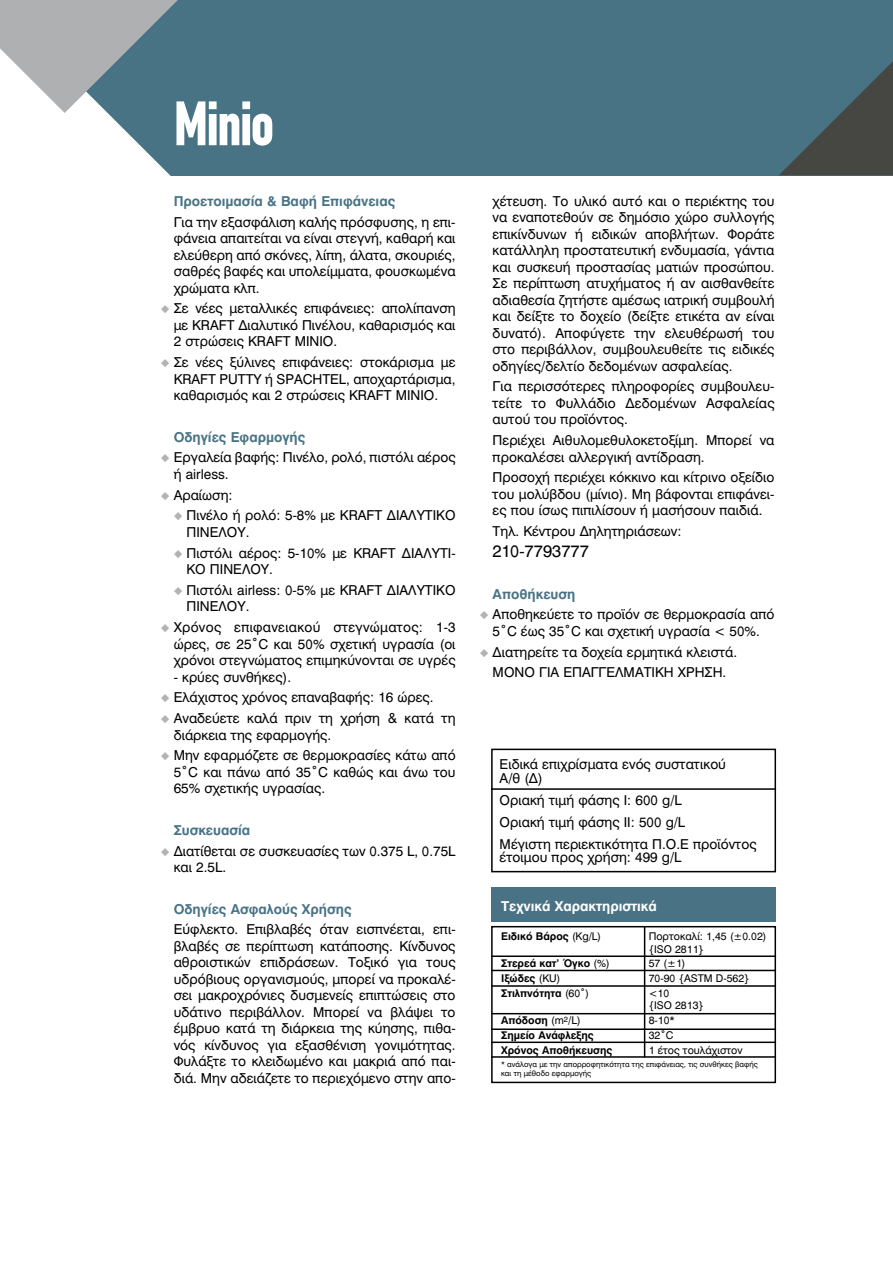
<style>
.page{position:relative;width:893px;height:1263px;background:#fff}
.page>*{position:absolute;margin:0;border:0;box-sizing:border-box;transform-origin:0 0}
.t1{font:700 condensed 61.5px "CF Din";letter-spacing:-.015em;color:#fff}
.t2{font:16.5px "UB Helvetica";color:#000}
.t3{font:13.5px/16.5px "UB Helvetica";color:#000;text-align:justify}
.t4{font:13.5px "UB Helvetica Bold";color:#497385}
.t5{font:13.5px "UB Helvetica Bold";color:#fff}
.t6{font:10.5px/14.7px "UB Helvetica Bold";color:#000}
.t7{font:10.5px/14.7px "UB Helvetica";color:#000}
.t8{font:7.5px/9px "UB Helvetica";color:#000}
.s1{color:#b1b3b4}
.s2{font-family:"UB Helvetica"}
</style>
<div class="page">
<div style="left:0;top:0;width:893px;height:175px;background:#487385"></div>
<svg style="left:779px;top:61px;width:114px;height:114px"></svg>
<svg style="left:0;top:0;width:187px;height:176px"></svg>
<div style="left:491px;top:888px;width:285px;height:34px;background:#497385"></div>
<div style="left:491px;top:926px;width:285px;height:157px;border:2px solid #000"></div>
<hr style="left:491px;top:955px;width:285px;height:2px;background:#000">
<hr style="left:491px;top:970px;width:285px;height:1px;background:#000">
<hr style="left:491px;top:985px;width:285px;height:2px;background:#000">
<hr style="left:491px;top:1013px;width:285px;height:1px;background:#000">
<hr style="left:491px;top:1028px;width:285px;height:2px;background:#000">
<hr style="left:491px;top:1041px;width:285px;height:2px;background:#000">
<hr style="left:644px;top:926px;width:1px;height:131px;background:#000">
<hr style="left:491px;top:1056px;width:285px;height:2px;background:#000">
<div style="left:491px;top:749px;width:285px;height:123px;border:2px solid #000"></div>
<hr style="left:491px;top:788px;width:285px;height:2px;background:#000">
<h1 class="t1" style="left:174px;top:91px;width:101px">Minio</h1>
<p class="t4" style="left:174px;top:193px;width:223px">Προετοιμασία &amp; Βαφή Επιφάνειας</p>
<p class="t3" style="left:174px;top:213px;width:283px">Για την εξασφάλιση καλής πρόσφυσης, η επι&shy;φάνεια απαιτείται να είναι στεγνή, καθαρή και ελεύθερη από σκόνες, λίπη, άλατα, σκουριές, σαθρές βαφές και υπολείμματα, φουσκωμένα χρώματα κλπ.</p>
<p class="t3" style="left:174px;top:300px;width:283px;text-indent:-13px"><span class="s1">◆</span> Σε νέες μεταλλικές επιφάνειες: απολίπανση με KRAFT Διαλυτικό Πινέλου, καθαρισμός και 2 στρώσεις KRAFT MINIO.</p>
<p class="t3" style="left:174px;top:354px;width:283px;text-indent:-13px"><span class="s1">◆</span> Σε νέες ξύλινες επιφάνειες: στοκάρισμα με ΚRAFT PUTTY ή SPACHTEL, αποχαρτάρισμα, καθαρισμός και 2 στρώσεις KRAFT MINIO.</p>
<p class="t4" style="left:174px;top:428px;width:133px">Οδηγίες Εφαρμογής</p>
<p class="t3" style="left:174px;top:449px;width:283px;text-indent:-13px"><span class="s1">◆</span> Εργαλεία βαφής: Πινέλο, ρολό, πιστόλι αέρος ή airless.</p>
<p class="t3" style="left:161px;top:486px;width:73px"><span class="s1">◆</span> Αραίωση:</p>
<p class="t3" style="left:186px;top:507px;width:271px;text-indent:-13px"><span class="s1">◆</span> Πινέλο ή ρολό: 5-8% με KRAFT ΔΙΑΛΥΤΙΚΟ<br>ΠΙΝΕΛΟΥ.</p>
<p class="t3" style="left:186px;top:544px;width:271px;text-indent:-13px"><span class="s1">◆</span> Πιστόλι αέρος: 5-10% με KRAFT ΔΙΑΛΥΤΙ-<br>ΚΟ ΠΙΝΕΛΟΥ.</p>
<p class="t3" style="left:186px;top:582px;width:271px;text-indent:-13px"><span class="s1">◆</span> Πιστόλι airless: 0-5% με KRAFT ΔΙΑΛΥΤΙΚΟ<br>ΠΙΝΕΛΟΥ.</p>
<p class="t3" style="left:174px;top:619px;width:284px;text-indent:-13px"><span class="s1">◆</span> Χρόνος επιφανειακού στεγνώματος: 1-3 ώρες, σε 25°C και 50% σχετική υγρασία (οι χρόνοι στεγνώματος επιμηκύνονται σε υγρές</p>
<p class="t3" style="left:174px;top:668px;width:119px">- κρύες συνθήκες).</p>
<p class="t3" style="left:161px;top:689px;width:274px"><span class="s1">◆</span> Ελάχιστος χρόνος επαναβαφής: 16 ώρες.</p>
<p class="t3" style="left:174px;top:710px;width:283px;text-indent:-13px"><span class="s1">◆</span> Αναδεύετε καλά πριν τη χρήση &amp; κατά τη διάρκεια της εφαρμογής.</p>
<p class="t3" style="left:174px;top:747px;width:283px;text-indent:-13px"><span class="s1">◆</span> Μην εφαρμόζετε σε θερμοκρασίες κάτω από 5°C και πάνω από 35°C καθώς και άνω του 65% σχετικής υγρασίας.</p>
<p class="t4" style="left:174px;top:822px;width:78px">Συσκευασία</p>
<p class="t3" style="left:174px;top:842px;width:283px;text-indent:-13px"><span class="s1">◆</span> Διατίθεται σε συσκευασίες των 0.375 L, 0.75L και 2.5L.</p>
<p class="t4" style="left:174px;top:900px;width:179px">Οδηγίες Ασφαλούς Χρήσης</p>
<p class="t3" style="left:174px;top:921px;width:284px">Εύφλεκτο. Επιβλαβές όταν εισπνέεται, επι&shy;βλαβές σε περίπτωση κατάποσης. Κίνδυνος αθροιστικών επιδράσεων. Τοξικό για τους υδρόβιους οργανισμούς, μπορεί να προκαλέ&shy;σει μακροχρόνιες δυσμενείς επιπτώσεις στο υδάτινο περιβάλλον. Μπορεί να βλάψει το έμβρυο κατά τη διάρκεια της κύησης, πιθα&shy;νός κίνδυνος για εξασθένιση γονιμότητας.<br>Φυλάξτε το κλειδωμένο και μακριά από παι&shy;διά. Μην αδειάζετε το περιεχόμενο στην απο-</p>
<p class="t3" style="left:493px;top:193px;width:283px">χέτευση. Το υλικό αυτό και ο περιέκτης του να εναποτεθούν σε δημόσιο χώρο συλλογής επικίνδυνων ή ειδικών αποβλήτων. Φοράτε κατάλληλη προστατευτική ενδυμασία, γάντια και συσκευή προστασίας ματιών προσώπου.<br>Σε περίπτωση ατυχήματος ή αν αισθανθείτε αδιαθεσία ζητήστε αμέσως ιατρική συμβουλή και δείξτε το δοχείο (δείξτε ετικέτα αν είναι δυνατό). Αποφύγετε την ελευθέρωσή του στο περιβάλλον, συμβουλευθείτε τις ειδικές οδηγίες/δελτίο δεδομένων ασφαλείας.</p>
<p class="t3" style="left:493px;top:378px;width:283px">Για περισσότερες πληροφορίες συμβουλευ&shy;τείτε το Φυλλάδιο Δεδομένων Ασφαλείας αυτού του προϊόντος.</p>
<p class="t3" style="left:493px;top:432px;width:283px">Περιέχει Αιθυλομεθυλοκετοξίμη. Μπορεί να προκαλέσει αλλεργική αντίδραση.</p>
<p class="t3" style="left:493px;top:469px;width:283px">Προσοχή περιέχει κόκκινο και κίτρινο οξείδιο του μολύβδου (μίνιο). Μη βάφονται επιφάνει&shy;ες που ίσως πιπιλίσουν ή μασήσουν παιδιά.</p>
<p class="t3" style="left:493px;top:523px;width:190px">Τηλ. Κέντρου Δηλητηριάσεων:</p>
<p class="t2" style="left:493px;top:541px;width:98px">210-7793777</p>
<p class="t4" style="left:493px;top:585px;width:84px">Αποθήκευση</p>
<p class="t3" style="left:480px;top:606px;width:296px;text-align:center"><span class="s1">◆</span> Αποθηκεύετε το προϊόν σε θερμοκρασία από<br>5°C έως 35°C και σχετική υγρασία &lt; 50%.</p>
<p class="t3" style="left:480px;top:641px;width:259px;line-height:20.7px;text-align:center"><span class="s1">◆</span> Διατηρείτε τα δοχεία ερμητικά κλειστά.<br>ΜΟΝΟ ΓΙΑ ΕΠΑΓΓΕΛΜΑΤΙΚΗ ΧΡΗΣΗ.</p>
<p class="t3" style="left:500px;top:757px;width:228px;line-height:13.5px">Ειδικά επιχρίσματα ενός συστατικού<br>Α/θ (Δ)</p>
<p class="t3" style="left:500px;top:789px;width:259px;line-height:22px;text-align:left">Οριακή τιμή φάσης Ι: 600 g/L<br>Οριακή τιμή φάσης ΙΙ: 500 g/L<br>Μέγιστη περιεκτικότητα Π.Ο.Ε προϊόντος</p>
<p class="t3" style="left:500px;top:849px;width:183px">έτοιμου προς χρήση: 499 g/L</p>
<p class="t5" style="left:501px;top:897px;width:157px">Τεχνικά Χαρακτηριστικά</p>
<p class="t6" style="left:501px;top:929px;width:102px">Ειδικό Βάρος <span class="s2">(Kg/L)</span></p>
<p class="t6" style="left:501px;top:956px;width:110px">Στερεά κατ’ Όγκο <span class="s2">(%)<br></span>Ιξώδες <span class="s2">(KU)<br></span>Στιλπνότητα <span class="s2">(60°)</span></p>
<p class="t6" style="left:501px;top:1013px;width:113px">Απόδοση <span class="s2">(m</span><sup>2</sup><span class="s2">/L)<br></span>Σημείο Ανάφλεξης<br>Χρόνος Αποθήκευσης</p>
<p class="t8" style="left:501px;top:1060px;width:258px">* ανάλογα με την απορροφητικότητα της επιφάνειας, τις συνθήκες βαφής και τη μέθοδο εφαρμογής</p>
<p class="t7" style="left:649px;top:930px;width:119px;line-height:12.6px">Πορτοκαλί: 1,45 (±0.02) {ISO 2811}</p>
<p class="t7" style="left:649px;top:956px;width:102px">57 (±1)<br>70-90 {ASTM D-562} &lt;10</p>
<p class="t7" style="left:649px;top:998px;width:95px">{ISO 2813}<br>8-10*<br>32°C<br>1 έτος τουλάχιστον</p>
</div>
